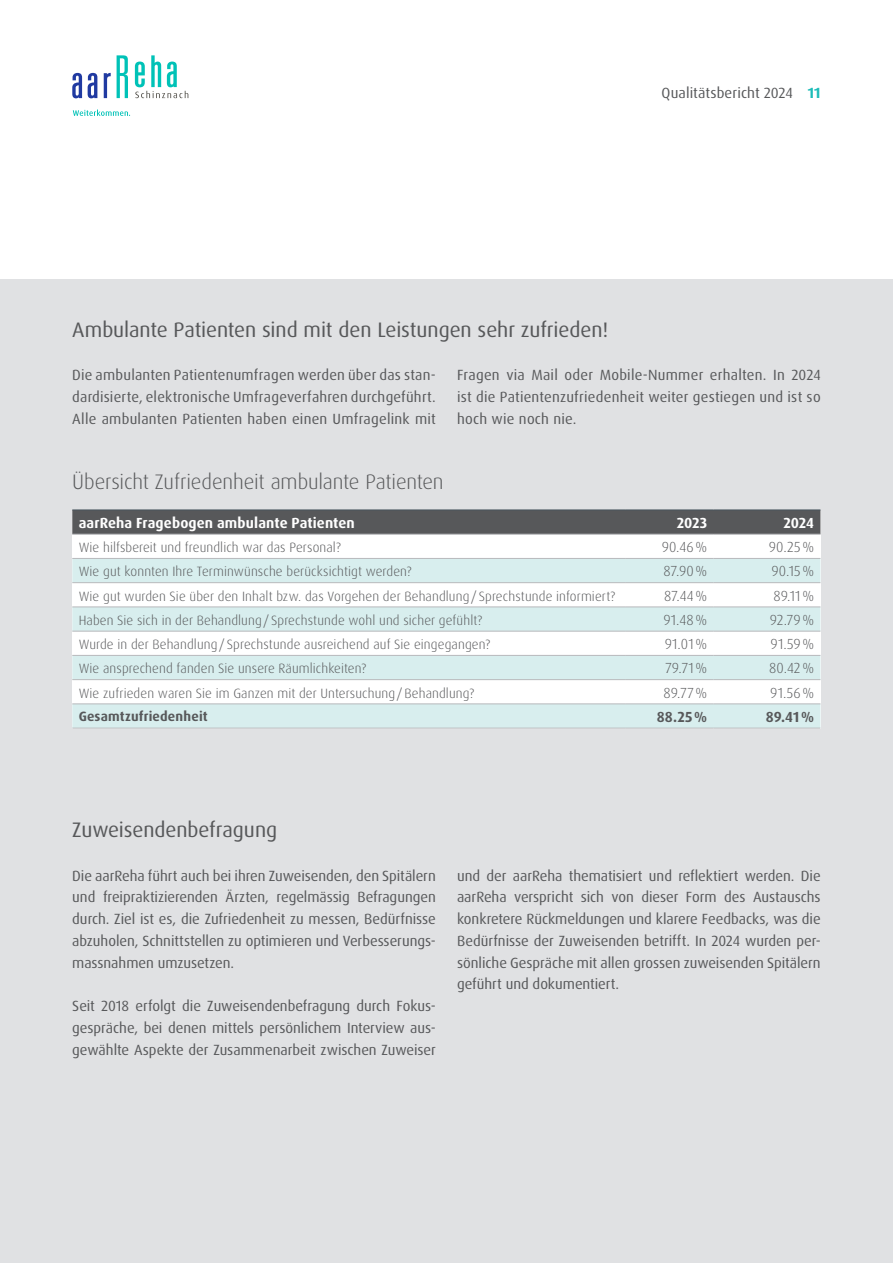
<style>
.page{position:relative;width:893px;height:1263px;background:#fff}
.page>*{position:absolute;margin:0;border:0;box-sizing:border-box;transform-origin:0 0}
.t1{font:21px "Dax Pro";letter-spacing:-.005em;color:#57585a}
.t2{font:300 21px "Dax Pro";letter-spacing:-.01em;color:#57585a}
.t3{font:14.85px/21.8px "Dax Pro";color:#57585a;text-align:justify}
.t4{font:300 14.7px "Dax Pro";letter-spacing:.01em;color:#57585a}
.t5{font:700 14.7px "Dax Pro";letter-spacing:.01em;color:#fff}
.t6{font:700 14.7px "Dax Pro";letter-spacing:.005em;color:#57585a}
.t7{font:300 13.5px "Dax Pro";letter-spacing:.01em;color:#57585a}
.t8{font:700 13.5px "Dax Pro";letter-spacing:.015em;color:#57585a}
.s1{font-weight:700;color:#1dbcb8}
.s2{color:#57585a}
</style>
<div class="page">
<div style="left:0;top:279px;width:893px;height:984px;background:#e0e1e3"></div>
<svg style="left:73px;top:110px;width:57px;height:6px"></svg>
<svg style="left:72px;top:73px;width:10px;height:25px"></svg>
<svg style="left:88px;top:73px;width:9px;height:25px"></svg>
<svg style="left:104px;top:73px;width:7px;height:25px"></svg>
<svg style="left:117px;top:55px;width:11px;height:43px"></svg>
<svg style="left:135px;top:55px;width:53px;height:43px"></svg>
<div style="left:72px;top:510px;width:748px;height:218px;background:#fff"></div>
<div style="left:72px;top:511px;width:748px;height:23px;background:#57585a"></div>
<svg style="left:72px;top:559px;width:748px;height:169px;fill:#d8eeee"></svg>
<hr style="left:72px;top:510px;width:553px;height:1px;background:#48555e">
<hr style="left:625px;top:510px;width:89px;height:1px;background:#48555e">
<hr style="left:714px;top:510px;width:106px;height:1px;background:#48555e">
<hr style="left:72px;top:704px;width:553px;height:1px;background:#b8b9bc">
<hr style="left:625px;top:704px;width:89px;height:1px;background:#b8b9bc">
<hr style="left:714px;top:704px;width:106px;height:1px;background:#b8b9bc">
<hr style="left:72px;top:728px;width:553px;height:1px;background:#b8b9bc">
<hr style="left:625px;top:728px;width:89px;height:1px;background:#b8b9bc">
<hr style="left:714px;top:728px;width:106px;height:1px;background:#b8b9bc">
<hr style="left:72px;top:607px;width:553px;height:1px;background:#b8b9bc">
<hr style="left:625px;top:607px;width:89px;height:1px;background:#b8b9bc">
<hr style="left:714px;top:607px;width:106px;height:1px;background:#b8b9bc">
<hr style="left:72px;top:534px;width:553px;height:1px;background:#b8b9bc">
<hr style="left:72px;top:631px;width:553px;height:1px;background:#b8b9bc">
<hr style="left:625px;top:534px;width:89px;height:1px;background:#b8b9bc">
<hr style="left:714px;top:534px;width:106px;height:1px;background:#b8b9bc">
<hr style="left:625px;top:631px;width:89px;height:1px;background:#b8b9bc">
<hr style="left:714px;top:631px;width:106px;height:1px;background:#b8b9bc">
<hr style="left:72px;top:558px;width:553px;height:1px;background:#b8b9bc">
<hr style="left:72px;top:655px;width:553px;height:1px;background:#b8b9bc">
<hr style="left:625px;top:558px;width:89px;height:1px;background:#b8b9bc">
<hr style="left:714px;top:558px;width:106px;height:1px;background:#b8b9bc">
<hr style="left:625px;top:655px;width:89px;height:1px;background:#b8b9bc">
<hr style="left:714px;top:655px;width:106px;height:1px;background:#b8b9bc">
<hr style="left:72px;top:582px;width:553px;height:1px;background:#b8b9bc">
<hr style="left:72px;top:679px;width:553px;height:1px;background:#b8b9bc">
<hr style="left:625px;top:582px;width:89px;height:1px;background:#b8b9bc">
<hr style="left:714px;top:582px;width:106px;height:1px;background:#b8b9bc">
<hr style="left:625px;top:679px;width:89px;height:1px;background:#b8b9bc">
<hr style="left:714px;top:679px;width:106px;height:1px;background:#b8b9bc">
<p class="t3" style="left:662px;top:82px;width:161px">Qualitätsbericht 2024 <span class="s1">11</span></p>
<h1 class="t1" style="left:72px;top:316px;width:537px">Ambulante Patienten sind mit den Leistungen sehr zufrieden!</h1>
<p class="t3" style="left:72px;top:364px;width:365px">Die ambulanten Patientenumfragen werden über das stan&shy;dardisierte, elektronische Umfrageverfahren durchgeführt.<br>Alle ambulanten Patienten haben einen Umfragelink mit</p>
<p class="t3" style="left:457px;top:364px;width:365px">Fragen via Mail oder Mobile-Nummer erhalten. In 2024 ist die Patientenzufriedenheit weiter gestiegen und ist so hoch wie noch nie.</p>
<h1 class="t2" style="left:72px;top:468px;width:373px">Übersicht Zufriedenheit ambulante Patienten</h1>
<p class="t5" style="left:79px;top:513px;width:278px">aarReha Fragebogen ambulante Patienten</p>
<p class="t5" style="left:677px;top:513px;width:32px">2023</p>
<p class="t5" style="left:760px;top:513px;width:56px"><span class="s2">202</span>2024</p>
<p class="t7" style="left:79px;top:538px;width:264px">Wie hilfsbereit und freundlich war das Personal?</p>
<p class="t4" style="left:662px;top:537px;width:47px">90.46%</p>
<p class="t4" style="left:769px;top:537px;width:47px">90.25%</p>
<p class="t7" style="left:79px;top:562px;width:334px">Wie gut konnten Ihre Terminwünsche berücksichtigt werden?</p>
<p class="t4" style="left:663px;top:562px;width:45px">87.90%</p>
<p class="t4" style="left:771px;top:562px;width:44px">90.15%</p>
<p class="t7" style="left:79px;top:587px;width:538px">Wie gut wurden Sie über den Inhalt bzw. das Vorgehen der Behandlung / Sprechstunde informiert?</p>
<p class="t4" style="left:664px;top:586px;width:45px">87.44%</p>
<p class="t4" style="left:773px;top:586px;width:42px">89.11%</p>
<p class="t7" style="left:79px;top:611px;width:405px">Haben Sie sich in der Behandlung / Sprechstunde wohl und sicher gefühlt?</p>
<p class="t4" style="left:663px;top:610px;width:45px">91.48%</p>
<p class="t4" style="left:770px;top:610px;width:46px">92.79%</p>
<p class="t7" style="left:79px;top:636px;width:413px">Wurde in der Behandlung / Sprechstunde ausreichend auf Sie eingegangen?</p>
<p class="t4" style="left:665px;top:634px;width:44px">91.01%</p>
<p class="t4" style="left:770px;top:634px;width:45px">91.59%</p>
<p class="t7" style="left:79px;top:659px;width:289px">Wie ansprechend fanden Sie unsere Räumlichkeiten?</p>
<p class="t4" style="left:665px;top:659px;width:43px">79.71%</p>
<p class="t4" style="left:769px;top:659px;width:46px">80.42%</p>
<p class="t7" style="left:79px;top:684px;width:397px">Wie zufrieden waren Sie im Ganzen mit der Untersuchung /Behandlung?</p>
<p class="t4" style="left:663px;top:683px;width:45px">89.77%</p>
<p class="t4" style="left:770px;top:683px;width:45px">91.56%</p>
<p class="t8" style="left:79px;top:708px;width:131px">Gesamtzufriedenheit</p>
<p class="t6" style="left:657px;top:707px;width:52px">88.25%</p>
<p class="t6" style="left:766px;top:707px;width:50px">89.41%</p>
<h1 class="t1" style="left:72px;top:816px;width:206px">Zuweisendenbefragung</h1>
<p class="t3" style="left:72px;top:865px;width:365px">Die aarReha führt auch bei ihren Zuweisenden, den Spitälern und freipraktizierenden Ärzten, regelmässig Befragungen durch. Ziel ist es, die Zufriedenheit zu messen, Bedürfnisse abzuholen, Schnittstellen zu optimieren und Verbesserungs&shy;massnahmen umzusetzen.</p>
<p class="t3" style="left:72px;top:995px;width:365px">Seit 2018 erfolgt die Zuweisendenbefragung durch Fokus&shy;gespräche, bei denen mittels persönlichem Interview aus&shy;gewählte Aspekte der Zusammenarbeit zwischen Zuweiser</p>
<p class="t3" style="left:457px;top:865px;width:365px">und der aarReha thematisiert und reflektiert werden. Die aarReha verspricht sich von dieser Form des Austauschs konkretere Rückmeldungen und klarere Feedbacks, was die Bedürfnisse der Zuweisenden betrifft. In 2024 wurden per&shy;sönliche Gespräche mit allen grossen zuweisenden Spitälern geführt und dokumentiert.</p>
</div>
